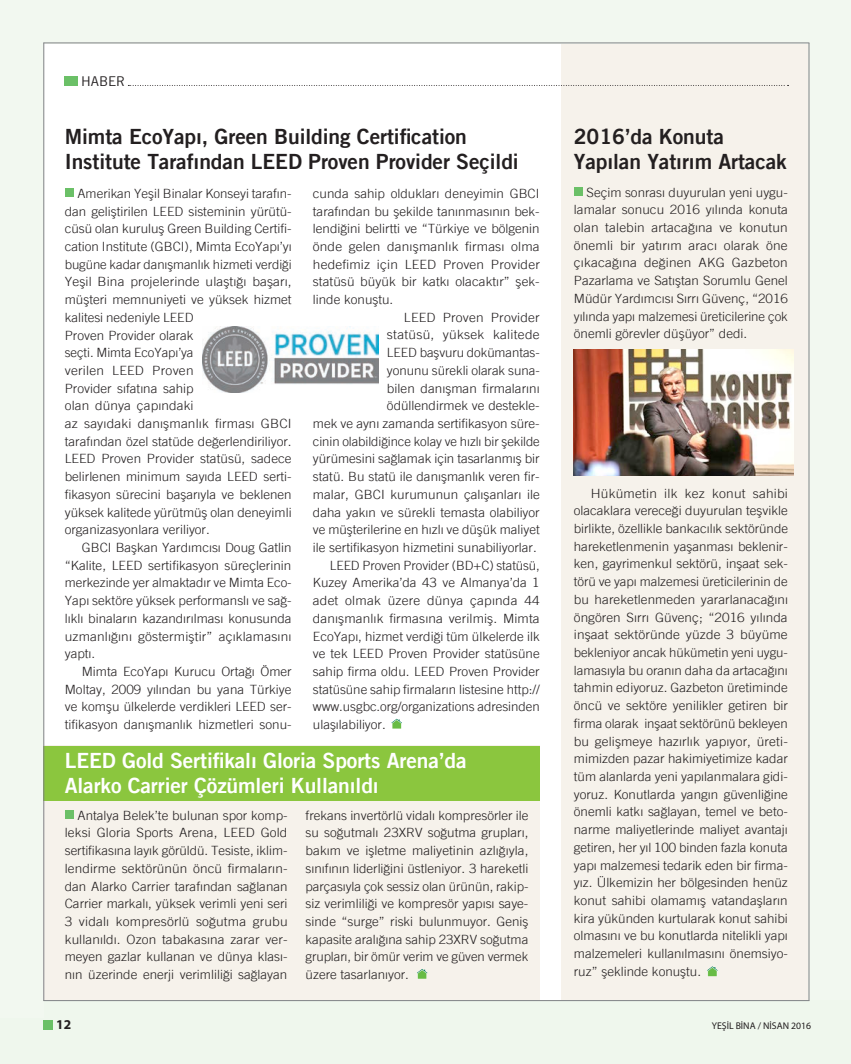
<style>
.page{position:relative;width:851px;height:1064px;background:#fff}
.page>*{position:absolute;margin:0;border:0;box-sizing:border-box;transform-origin:0 0}
.t1{font:21px/25.5px "Trade Gothic TR Bold Two";letter-spacing:-.005em;color:#231f20}
.t2{font:21px/25.5px "Trade Gothic TR Bold Two";letter-spacing:-.005em;color:#fff}
.t3{font:13.5px "Trade Gothic TR";color:#231f20}
.t4{font:700 13.5px "Myriad Pro";color:#231f20}
.t5{font:300 12.75px/17.7px "Trade Gothic TR";color:#231f20;text-align:justify;scale:1.05 1}
.t6{font:300 12.75px/17.7px "Trade Gothic TR";color:#231f20;text-align:justify;scale:1.07 1}
.t7{font:300 12.75px/17.7px "Trade Gothic TR";color:#231f20;scale:1.04 1}
.t8{font:300 12.75px "Trade Gothic TR";color:#231f20}
.t9{font:300 12.75px "Trade Gothic TR";color:#231f20;scale:1.06 1}
.t10{font:300 12.75px "Trade Gothic TR";letter-spacing:.02em;color:#231f20;scale:1.07 1}
.t11{font:9.75px "Myriad Pro";color:#231f20}
</style>
<div class="page">
<div style="left:561px;top:43px;width:247px;height:957px;background:#f6f2eb"></div>
<div style="left:808px;top:42px;width:43px;height:1021px;background:#f2f8f0"></div>
<div style="left:0;top:1000px;width:851px;height:63px;background:#eff7ed"></div>
<svg style="left:128px;top:85px;width:660px;height:1px"></svg>
<div style="left:65px;top:76px;width:13px;height:10px;background:#6bc067"></div>
<div style="left:0;top:0;width:851px;height:43px;background:#f2f8f0"></div>
<div style="left:0;top:42px;width:44px;height:975px;background:#f2f8f0"></div>
<hr style="left:43px;top:43px;width:766px;height:1px;background:#808285">
<div style="left:43px;top:1020px;width:10px;height:9px;background:#6bc067"></div>
<hr style="left:808px;top:43px;width:1px;height:957px;background:#808285">
<div style="left:574px;top:187px;width:8px;height:9px;background:#6bc067"></div>
<div style="left:65px;top:188px;width:8px;height:9px;background:#6bc067"></div>
<svg style="left:391px;top:718px;width:11px;height:11px"></svg>
<img style="left:202px;top:327px;width:176px;height:66px">
<div style="left:43px;top:745px;width:497px;height:255px;background:#f6f2eb"></div>
<div style="left:43px;top:745px;width:497px;height:55px;background:#8bc63e"></div>
<div style="left:65px;top:810px;width:8px;height:9px;background:#6bc067"></div>
<svg style="left:417px;top:969px;width:10px;height:10px"></svg>
<svg style="left:707px;top:966px;width:10px;height:10px"></svg>
<img style="left:574px;top:350px;width:219px;height:125px">
<hr style="left:43px;top:43px;width:1px;height:957px;background:#808285">
<hr style="left:44px;top:1000px;width:765px;height:1px;background:#808285">
<p class="t3" style="left:81px;top:73px;width:46px">HABER</p>
<h1 class="t1" style="left:65px;top:123px;width:455px">Mimta EcoYapı, Green Building Certification<br>Institute Tarafından LEED Proven Provider Seçildi</h1>
<h1 class="t1" style="left:574px;top:123px;width:214px">2016’da Konuta<br>Yapılan Yatırım Artacak</h1>
<p class="t5" style="left:574px;top:183px;width:205px;text-indent:13px">Seçim sonrası duyurulan yeni uygu&shy;lamalar sonucu 2016 yılında konuta olan talebin artacağına ve konutun önemli bir yatırım aracı olarak öne çıkacağına değinen AKG Gazbeton Pazarlama ve Satıştan Sorumlu Genel Müdür Yardımcısı Sırrı Güvenç, “2016 yılında yapı malzemesi üreticilerine çok önemli görevler düşüyor” dedi.</p>
<p class="t7" style="left:65px;top:184px;width:220px;text-indent:13px">Amerikan Yeşil Binalar Konseyi tarafın&shy;dan geliştirilen LEED sisteminin yürütü&shy;cüsü olan kuruluş Green Building Certifi&shy;cation Institute (GBCI), Mimta EcoYapı’yı bugüne kadar danışmanlık hizmeti verdiği Yeşil Bina projelerinde ulaştığı başarı, müşteri memnuniyeti ve yüksek hizmet kalitesi nedeniyle LEED<br>Proven Provider olarak<br>seçti. Mimta EcoYapı’ya<br>verilen LEED Proven<br>Provider sıfatına sahip<br>olan dünya çapındaki<br>az sayıdaki danışmanlık firması GBCI tarafından özel statüde değerlendiriliyor.<br>LEED Proven Provider statüsü, sadece belirlenen minimum sayıda LEED serti&shy;fikasyon sürecini başarıyla ve beklenen yüksek kalitede yürütmüş olan deneyimli organizasyonlara veriliyor.</p>
<p class="t5" style="left:65px;top:538px;width:217px;text-indent:17px">GBCI Başkan Yardımcısı Doug Gatlin “Kalite, LEED sertifikasyon süreçlerinin merkezinde yer almaktadır ve Mimta Eco-Yapı sektöre yüksek performanslı ve sağ&shy;lıklı binaların kazandırılması konusunda uzmanlığını göstermiştir” açıklamasını yaptı.</p>
<p class="t5" style="left:65px;top:662px;width:218px;text-indent:17px">Mimta EcoYapı Kurucu Ortağı Ömer Moltay, 2009 yılından bu yana Türkiye ve komşu ülkelerde verdikleri LEED ser&shy;tifikasyon danışmanlık hizmetleri sonu-</p>
<h1 class="t2" style="left:65px;top:747px;width:403px">LEED Gold Sertifikalı Gloria Sports Arena’da<br>Alarko Carrier Çözümleri Kullanıldı</h1>
<p class="t5" style="left:65px;top:806px;width:214px;text-indent:13px">Antalya Belek’te bulunan spor komp&shy;leksi Gloria Sports Arena, LEED Gold sertifikasına layık görüldü. Tesiste, iklim&shy;lendirme sektörünün öncü firmaların&shy;dan Alarko Carrier tarafından sağlanan Carrier markalı, yüksek verimli yeni seri 3 vidalı kompresörlü soğutma grubu kullanıldı. Ozon tabakasına zarar ver&shy;meyen gazlar kullanan ve dünya klası&shy;nın üzerinde enerji verimliliği sağlayan</p>
<p class="t5" style="left:306px;top:806px;width:214px">frekans invertörlü vidalı kompresörler ile su soğutmalı 23XRV soğutma grupları, bakım ve işletme maliyetinin azlığıyla, sınıfının liderliğini üstleniyor. 3 hareketli parçasıyla çok sessiz olan ürünün, rakip&shy;siz verimliliği ve kompresör yapısı saye&shy;sinde “surge” riski bulunmuyor. Geniş kapasite aralığına sahip 23XRV soğutma grupları, bir ömür verim ve güven vermek üzere tasarlanıyor.</p>
<p class="t5" style="left:313px;top:184px;width:217px">cunda sahip oldukları deneyimin GBCI</p>
<p class="t5" style="left:313px;top:202px;width:217px">tarafından bu şekilde tanınmasının bek-</p>
<p class="t5" style="left:313px;top:220px;width:217px">lendiğini belirtti ve “Türkiye ve bölgenin</p>
<p class="t6" style="left:313px;top:237px;width:213px">önde gelen danışmanlık firması olma</p>
<p class="t6" style="left:313px;top:255px;width:214px">hedefimiz için LEED Proven Provider</p>
<p class="t9" style="left:313px;top:274px;width:215px">statüsü büyük bir katkı olacaktır” şek-</p>
<p class="t5" style="left:313px;top:290px;width:78px">linde konuştu.</p>
<p class="t6" style="left:404px;top:308px;width:128px">LEED Proven Provider</p>
<p class="t10" style="left:387px;top:327px;width:144px">statüsü, yüksek kalitede</p>
<p class="t8" style="left:387px;top:345px;width:154px">LEED başvuru dokümantas-</p>
<p class="t7" style="left:387px;top:361px;width:148px">yonunu sürekli olarak suna-</p>
<p class="t9" style="left:387px;top:380px;width:146px">bilen danışman firmalarını</p>
<p class="t5" style="left:387px;top:397px;width:147px">ödüllendirmek ve destekle-</p>
<p class="t5" style="left:313px;top:414px;width:217px">mek ve aynı zamanda sertifikasyon süre-</p>
<p class="t8" style="left:313px;top:433px;width:228px">cinin olabildiğince kolay ve hızlı bir şekilde</p>
<p class="t5" style="left:313px;top:450px;width:217px">yürümesini sağlamak için tasarlanmış bir</p>
<p class="t5" style="left:313px;top:467px;width:217px">statü. Bu statü ile danışmanlık veren fir-</p>
<p class="t9" style="left:313px;top:486px;width:215px">malar, GBCI kurumunun çalışanları ile</p>
<p class="t5" style="left:313px;top:503px;width:217px">daha yakın ve sürekli temasta olabiliyor</p>
<p class="t5" style="left:313px;top:520px;width:218px">ve müşterilerine en hızlı ve düşük maliyet</p>
<p class="t5" style="left:313px;top:538px;width:215px">ile sertifikasyon hizmetini sunabiliyorlar.</p>
<p class="t8" style="left:330px;top:557px;width:211px">LEED Proven Provider (BD+C) statüsü,</p>
<p class="t5" style="left:313px;top:574px;width:217px">Kuzey Amerika’da 43 ve Almanya’da 1</p>
<p class="t6" style="left:313px;top:591px;width:213px">adet olmak üzere dünya çapında 44</p>
<p class="t6" style="left:313px;top:609px;width:213px">danışmanlık firmasına verilmiş. Mimta</p>
<p class="t5" style="left:313px;top:627px;width:217px">EcoYapı, hizmet verdiği tüm ülkelerde ilk</p>
<p class="t5" style="left:313px;top:644px;width:217px">ve tek LEED Proven Provider statüsüne</p>
<p class="t5" style="left:313px;top:662px;width:217px">sahip firma oldu. LEED Proven Provider</p>
<p class="t7" style="left:313px;top:680px;width:220px">statüsüne sahip firmaların listesine http://</p>
<p class="t7" style="left:313px;top:697px;width:220px">www.usgbc.org/organizations adresinden</p>
<p class="t5" style="left:313px;top:715px;width:71px">ulaşılabiliyor.</p>
<p class="t6" style="left:574px;top:484px;width:202px;text-indent:17px">Hükümetin ilk kez konut sahibi olacaklara vereceği duyurulan teşvikle birlikte, özellikle bankacılık sektöründe hareketlenmenin yaşanması beklenir&shy;ken, gayrimenkul sektörü, inşaat sek&shy;törü ve yapı malzemesi üreticilerinin de bu hareketlenmeden yararlanacağını öngören Sırrı Güvenç; “2016 yılında inşaat sektöründe yüzde 3 büyüme bekleniyor ancak hükümetin yeni uygu&shy;lamasıyla bu oranın daha da artacağını tahmin ediyoruz. Gazbeton üretiminde öncü ve sektöre yenilikler getiren bir firma olarak inşaat sektörünü bekleyen bu gelişmeye hazırlık yapıyor, üreti&shy;mimizden pazar hakimiyetimize kadar tüm alanlarda yeni yapılanmalara gidi&shy;yoruz. Konutlarda yangın güvenliğine önemli katkı sağlayan, temel ve beto&shy;narme maliyetlerinde maliyet avantajı getiren, her yıl 100 binden fazla konuta yapı malzemesi tedarik eden bir firma&shy;yız. Ülkemizin her bölgesinden henüz konut sahibi olamamış vatandaşların kira yükünden kurtularak konut sahibi olmasını ve bu konutlarda nitelikli yapı malzemeleri kullanılmasını önemsiyo&shy;ruz” şeklinde konuştu.</p>
<p class="t4" style="left:56px;top:1015px;width:16px">12</p>
<p class="t11" style="left:712px;top:1020px;width:101px">YEŞİL BİNA / NİSAN 2016</p>
</div>
